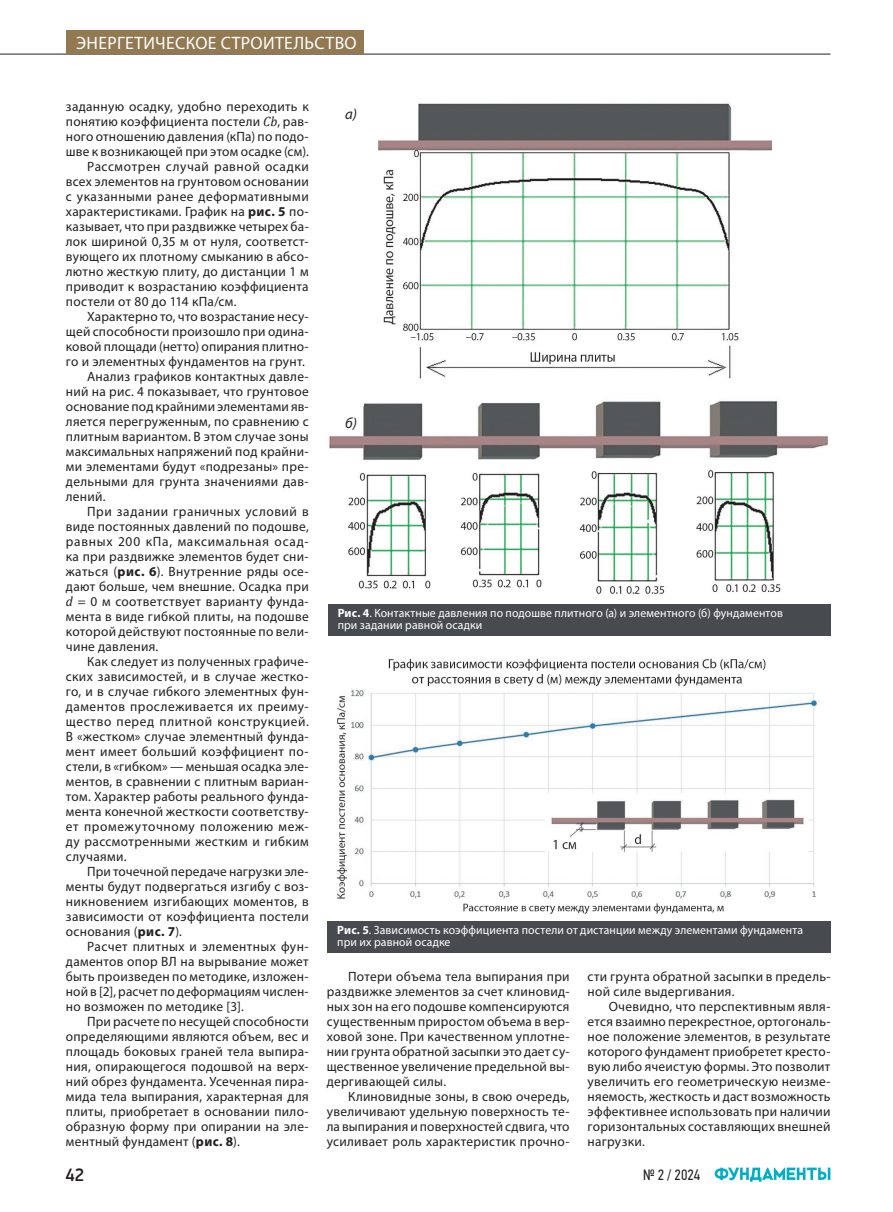
<style>
.page{position:relative;width:893px;height:1212px;background:#fff}
.page>*{position:absolute;margin:0;border:0;box-sizing:border-box;transform-origin:0 0}
.t1{font:18px "Myriad Pro";letter-spacing:.02em;color:#fff}
.t2{font:500 18px "PF Din Display Pro";color:#231f20}
.t3{font:15px "PF Din Text Cond Pro";color:#231f20}
.t4{font:italic 15px "Myriad Pro";color:#231f20}
.t5{font:13.5px/15px "Myriad Pro";letter-spacing:.02em;color:#231f20;text-align:justify}
.t6{font:13.5px "Myriad Pro";letter-spacing:.045em;color:#231f20}
.t7{font:13.5px "Myriad Pro";letter-spacing:.04em;color:#231f20}
.t8{font:13.5px "Myriad Pro";letter-spacing:.055em;color:#231f20}
.t9{font:12px/12px "Myriad Pro";letter-spacing:.01em;color:#fff}
.s1{font-family:"Cambria";font-style:italic}
.s2{font-weight:700}
</style>
<div class="page">
<svg style="left:715px;top:1167px;width:115px;height:15px"></svg>
<img style="left:378px;top:103px;width:394px;height:276px">
<img style="left:329px;top:400px;width:499px;height:194px">
<div style="left:328px;top:604px;width:502px;height:31px;background:#474a4e"></div>
<img style="left:336px;top:658px;width:482px;height:256px">
<div style="left:327px;top:921px;width:503px;height:31px;background:#474a4e"></div>
<hr style="left:0;top:54px;width:830px;height:1px;background:#231f20">
<div style="left:66px;top:31px;width:298px;height:23px;background:#927952"></div>
<h1 class="t1" style="left:76px;top:32px;width:282px">ЭНЕРГЕТИЧЕСКОЕ СТРОИТЕЛЬСТВО</h1>
<p class="t5" style="left:66px;top:99px;width:244px">заданную осадку, удобно переходить к</p>
<p class="t5" style="left:66px;top:114px;width:244px">понятию коэффициента постели <span class="s1">Cb</span>, рав-</p>
<p class="t5" style="left:66px;top:129px;width:244px">ного отношению давления (кПа) по подо-</p>
<p class="t5" style="left:66px;top:144px;width:244px">шве к возникающей при этом осадке (см).</p>
<p class="t6" style="left:87px;top:158px;width:223px">Рассмотрен случай равной осадки</p>
<p class="t5" style="left:66px;top:174px;width:244px">всех элементов на грунтовом основании</p>
<p class="t5" style="left:66px;top:189px;width:244px">с указанными ранее деформативными</p>
<p class="t5" style="left:66px;top:204px;width:244px">характеристиками. График на <span class="s2">рис. 5</span> по-</p>
<p class="t5" style="left:66px;top:219px;width:244px">казывает, что при раздвижке четырех ба-</p>
<p class="t5" style="left:66px;top:234px;width:244px">лок шириной 0,35 м от нуля, соответст-</p>
<p class="t5" style="left:66px;top:249px;width:244px">вующего их плотному смыканию в абсо-</p>
<p class="t5" style="left:66px;top:264px;width:244px">лютно жесткую плиту, до дистанции 1 м</p>
<p class="t5" style="left:66px;top:279px;width:244px">приводит к возрастанию коэффициента</p>
<p class="t5" style="left:66px;top:294px;width:172px">постели от 80 до 114 кПа/см.</p>
<p class="t5" style="left:87px;top:309px;width:223px">Характерно то, что возрастание несу-</p>
<p class="t5" style="left:66px;top:324px;width:244px">щей способности произошло при одина-</p>
<p class="t5" style="left:66px;top:339px;width:244px">ковой площади (нетто) опирания плитно-</p>
<p class="t5" style="left:66px;top:354px;width:240px">го и элементных фундаментов на грунт.</p>
<p class="t5" style="left:87px;top:369px;width:223px">Анализ графиков контактных давле-</p>
<p class="t5" style="left:66px;top:384px;width:244px">ний на рис. 4 показывает, что грунтовое</p>
<p class="t5" style="left:66px;top:399px;width:244px">основание под крайними элементами яв-</p>
<p class="t5" style="left:66px;top:414px;width:244px">ляется перегруженным, по сравнению с</p>
<p class="t5" style="left:66px;top:429px;width:244px">плитным вариантом. В этом случае зоны</p>
<p class="t5" style="left:66px;top:444px;width:244px">максимальных напряжений под крайни-</p>
<p class="t5" style="left:66px;top:459px;width:244px">ми элементами будут «подрезаны» пре-</p>
<p class="t5" style="left:66px;top:474px;width:244px">дельными для грунта значениями дав-</p>
<p class="t5" style="left:66px;top:489px;width:41px">лений.</p>
<p class="t7" style="left:87px;top:503px;width:223px">При задании граничных условий в</p>
<p class="t5" style="left:66px;top:519px;width:244px">виде постоянных давлений по подошве,</p>
<p class="t8" style="left:66px;top:533px;width:244px">равных 200 кПа, максимальная осад-</p>
<p class="t5" style="left:66px;top:549px;width:244px">ка при раздвижке элементов будет сни-</p>
<p class="t5" style="left:66px;top:564px;width:244px">жаться (<span class="s2">рис. 6</span>). Внутренние ряды осе-</p>
<p class="t5" style="left:66px;top:579px;width:244px">дают больше, чем внешние. Осадка при</p>
<p class="t5" style="left:66px;top:594px;width:244px"><span class="s1">d</span> = 0 м соответствует варианту фунда-</p>
<p class="t5" style="left:66px;top:609px;width:244px">мента в виде гибкой плиты, на подошве</p>
<p class="t5" style="left:66px;top:624px;width:244px">которой действуют постоянные по вели-</p>
<p class="t5" style="left:66px;top:639px;width:94px">чине давления.</p>
<p class="t5" style="left:87px;top:654px;width:223px">Как следует из полученных графиче-</p>
<p class="t5" style="left:66px;top:669px;width:244px">ских зависимостей, и в случае жестко-</p>
<p class="t5" style="left:66px;top:684px;width:244px">го, и в случае гибкого элементных фун-</p>
<p class="t7" style="left:66px;top:698px;width:244px">даментов прослеживается их преиму-</p>
<p class="t6" style="left:66px;top:713px;width:244px">щество перед плитной конструкцией.</p>
<p class="t5" style="left:66px;top:729px;width:244px">В «жестком» случае элементный фунда-</p>
<p class="t5" style="left:66px;top:744px;width:244px">мент имеет больший коэффициент по-</p>
<p class="t5" style="left:66px;top:759px;width:244px">стели, в «гибком» — меньшая осадка эле-</p>
<p class="t5" style="left:66px;top:774px;width:244px">ментов, в сравнении с плитным вариан-</p>
<p class="t5" style="left:66px;top:789px;width:244px">том. Характер работы реального фунда-</p>
<p class="t5" style="left:66px;top:804px;width:244px">мента конечной жесткости соответству-</p>
<p class="t6" style="left:66px;top:818px;width:244px">ет промежуточному положению меж-</p>
<p class="t5" style="left:66px;top:834px;width:244px">ду рассмотренными жестким и гибким</p>
<p class="t5" style="left:66px;top:849px;width:62px">случаями.</p>
<p class="t5" style="left:87px;top:864px;width:223px">При точечной передаче нагрузки эле-</p>
<p class="t5" style="left:66px;top:879px;width:244px">менты будут подвергаться изгибу с воз-</p>
<p class="t5" style="left:66px;top:894px;width:244px">никновением изгибающих моментов, в</p>
<p class="t5" style="left:66px;top:909px;width:244px">зависимости от коэффициента постели</p>
<p class="t5" style="left:66px;top:924px;width:118px">основания (<span class="s2">рис. 7</span>).</p>
<p class="t5" style="left:87px;top:939px;width:223px">Расчет плитных и элементных фун-</p>
<p class="t5" style="left:66px;top:954px;width:244px">даментов опор ВЛ на вырывание может</p>
<p class="t5" style="left:66px;top:969px;width:244px">быть произведен по методике, изложен-</p>
<p class="t5" style="left:66px;top:984px;width:244px">ной в [2], расчет по деформациям числен-</p>
<p class="t5" style="left:66px;top:999px;width:180px">но возможен по методике [3].</p>
<p class="t5" style="left:87px;top:1014px;width:223px">При расчете по несущей способности</p>
<p class="t5" style="left:66px;top:1029px;width:244px">определяющими являются объем, вес и</p>
<p class="t5" style="left:66px;top:1044px;width:244px">площадь боковых граней тела выпира-</p>
<p class="t5" style="left:66px;top:1059px;width:244px">ния, опирающегося подошвой на верх-</p>
<p class="t5" style="left:66px;top:1074px;width:244px">ний обрез фундамента. Усеченная пира-</p>
<p class="t5" style="left:66px;top:1089px;width:244px">мида тела выпирания, характерная для</p>
<p class="t5" style="left:66px;top:1104px;width:244px">плиты, приобретает в основании пило-</p>
<p class="t5" style="left:66px;top:1119px;width:244px">образную форму при опирании на эле-</p>
<p class="t5" style="left:66px;top:1134px;width:175px">ментный фундамент (<span class="s2">рис. 8</span>).</p>
<p class="t4" style="left:345px;top:104px;width:13px">а)</p>
<p class="t4" style="left:345px;top:413px;width:13px">б)</p>
<p class="t9" style="left:338px;top:607px;width:447px"><span class="s2">Рис. 4</span>. Контактные давления по подошве плитного (а) и элементного (б) фундаментов при задании равной осадки</p>
<p class="t9" style="left:337px;top:923px;width:467px"><span class="s2">Рис. 5</span>. Зависимость коэффициента постели от дистанции между элементами фундамента при их равной осадке</p>
<p class="t5" style="left:327px;top:969px;width:244px;text-indent:21px">Потери объема тела выпирания при раздвижке элементов за счет клиновид&shy;ных зон на его подошве компенсируются существенным приростом объема в вер&shy;ховой зоне. При качественном уплотне&shy;нии грунта обратной засыпки это дает су&shy;щественное увеличение предельной вы&shy;дергивающей силы.</p>
<p class="t5" style="left:327px;top:1089px;width:244px;text-indent:21px">Клиновидные зоны, в свою очередь, увеличивают удельную поверхность те&shy;ла выпирания и поверхностей сдвига, что усиливает роль характеристик прочно-</p>
<p class="t5" style="left:588px;top:969px;width:244px">сти грунта обратной засыпки в предель&shy;ной силе выдергивания.</p>
<p class="t5" style="left:588px;top:999px;width:244px;text-indent:21px">Очевидно, что перспективным явля&shy;ется взаимно перекрестное, ортогональ&shy;ное положение элементов, в результате которого фундамент приобретет кресто&shy;вую либо ячеистую формы. Это позволит увеличить его геометрическую неизме&shy;няемость, жесткость и даст возможность эффективнее использовать при наличии горизонтальных составляющих внешней нагрузки.</p>
<h1 class="t2" style="left:65px;top:1164px;width:20px">42</h1>
<p class="t3" style="left:643px;top:1165px;width:59px">№ 2 / 2024</p>
</div>
